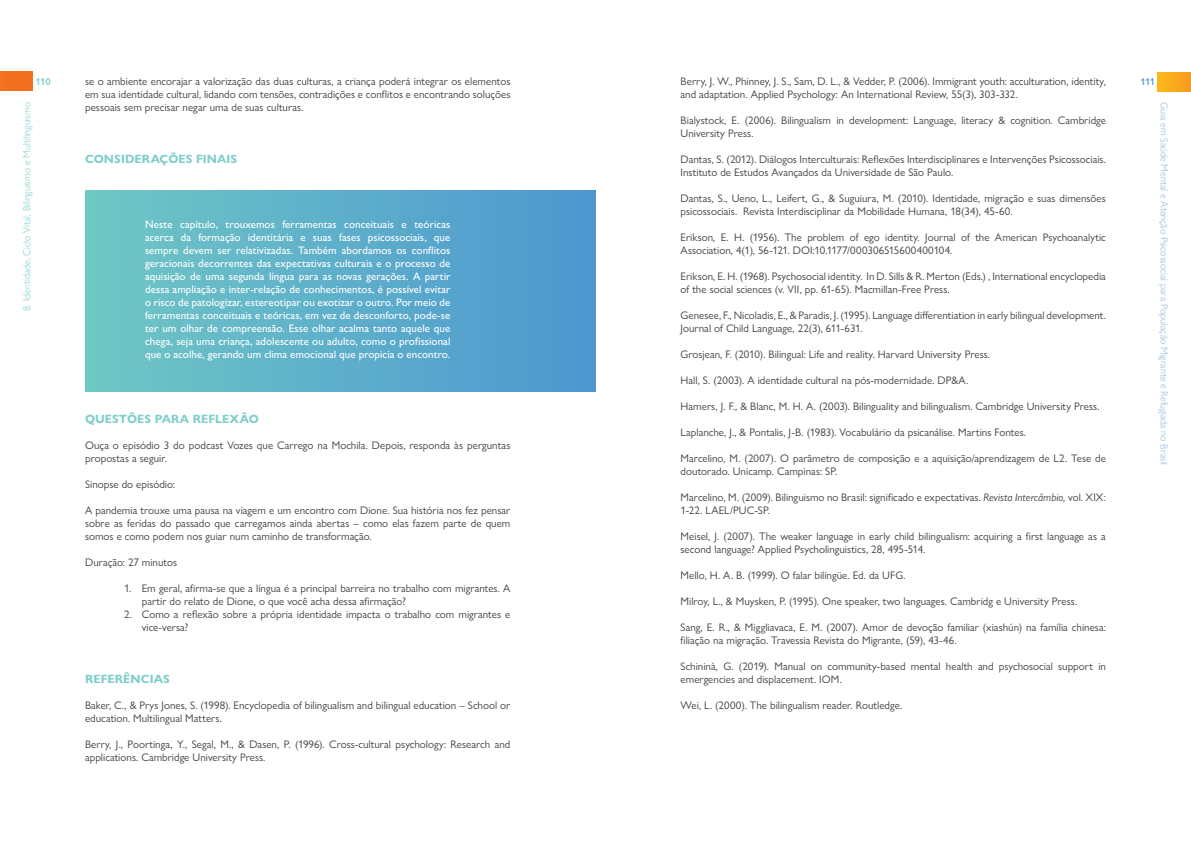
<style>
.page{position:relative;width:1191px;height:842px;background:#fff}
.page>*{position:absolute;margin:0;border:0;box-sizing:border-box;transform-origin:0 0}
.t1{font:700 12px "Gill Sans Nova";letter-spacing:.005em;color:#7ecec9}
.t2{font:11px/13px "Gill Sans Nova";color:#414042}
.t3{font:500 11px/13px "Gill Sans Nova";color:#fff;text-align:justify}
.t4{font:300 10px "Gill Sans Nova";letter-spacing:.005em;color:#82afdd}
.t5{font:300 10px "Gill Sans Nova";letter-spacing:.005em;color:#6fc9c4}
.t6{font:600 10px "Gill Sans Nova";color:#7ecec9}
.t7{font:600 10px "Gill Sans Nova";color:#5f9ed5}
.s1{font-style:italic}
</style>
<div class="page">
<div style="left:1157px;top:72px;width:34px;height:19px;background:linear-gradient(to right,#fdb91a,#f99b1f)"></div>
<div style="left:0;top:72px;width:32px;height:19px;background:#f37021"></div>
<div style="left:85px;top:190px;width:510px;height:201px;background:linear-gradient(to right,#70c7c4,#4d97d1)"></div>
<p class="t2" style="left:680px;top:75px;width:427px">Berry, J. W., Phinney, J. S., Sam, D. L., &amp; Vedder, P. (2006). Immigrant youth: acculturation, identity, and adaptation. Applied Psychology: An International Review, 55(3), 303-332.</p>
<p class="t2" style="left:680px;top:114px;width:427px">Bialystock, E. (2006). Bilingualism in development: Language, literacy &amp; cognition. Cambridge<br>University Press.</p>
<p class="t2" style="left:680px;top:153px;width:427px">Dantas, S. (2012). Diálogos Interculturais: Reflexões Interdisciplinares e Intervenções Psicossociais.<br>Instituto de Estudos Avançados da Universidade de São Paulo.</p>
<p class="t2" style="left:680px;top:192px;width:427px">Dantas, S., Ueno, L., Leifert, G., &amp; Suguiura, M. (2010). Identidade, migração e suas dimensões psicossociais. Revista Interdisciplinar da Mobilidade Humana, 18(34), 45-60.</p>
<p class="t2" style="left:680px;top:231px;width:427px">Erikson, E. H. (1956). The problem of ego identity. Journal of the American Psychoanalytic<br>Association, 4(1), 56-121. DOI:10.1177/000306515600400104.</p>
<p class="t2" style="left:680px;top:270px;width:427px">Erikson, E. H. (1968). Psychosocial identity. In D. Sills &amp; R. Merton (Eds.) , International encyclopedia of the social sciences (v. VII, pp. 61-65). Macmillan-Free Press.</p>
<p class="t2" style="left:680px;top:309px;width:427px">Genesee, F., Nicoladis, E., &amp; Paradis, J. (1995). Language differentiation in early bilingual development.<br>Journal of Child Language, 22(3), 611-631.</p>
<p class="t2" style="left:680px;top:348px;width:311px">Grosjean, F. (2010). Bilingual: Life and reality. Harvard University Press.</p>
<p class="t2" style="left:680px;top:374px;width:289px">Hall, S. (2003). A identidade cultural na pós-modernidade. DP&amp;A.</p>
<p class="t2" style="left:680px;top:400px;width:420px">Hamers, J. F., &amp; Blanc, M. H. A. (2003). Bilinguality and bilingualism. Cambridge University Press.</p>
<p class="t2" style="left:680px;top:426px;width:347px">Laplanche, J., &amp; Pontalis, J-B. (1983). Vocabulário da psicanálise. Martins Fontes.</p>
<p class="t2" style="left:680px;top:452px;width:427px">Marcelino, M. (2007). O parâmetro de composição e a aquisição/aprendizagem de L2. Tese de doutorado. Unicamp. Campinas: SP.</p>
<p class="t2" style="left:680px;top:491px;width:427px">Marcelino, M. (2009). Bilinguismo no Brasil: significado e expectativas. <span class="s1">Revista Intercâmbio,</span> vol. XIX:<br>1-22. LAEL/PUC-SP.</p>
<p class="t2" style="left:680px;top:530px;width:427px">Meisel, J. (2007). The weaker language in early child bilingualism: acquiring a first language as a second language? Applied Psycholinguistics, 28, 495-514.</p>
<p class="t2" style="left:680px;top:569px;width:227px">Mello, H. A. B. (1999). O falar bilíngüe. Ed. da UFG.</p>
<p class="t2" style="left:680px;top:595px;width:398px">Milroy, L., &amp; Muysken, P. (1995). One speaker, two languages. Cambridg e University Press.</p>
<p class="t2" style="left:680px;top:621px;width:427px">Sang, E. R., &amp; Miggliavaca, E. M. (2007). Amor de devoção familiar (xiashún) na família chinesa: filiação na migração. Travessia Revista do Migrante, (59), 43-46.</p>
<p class="t2" style="left:680px;top:660px;width:427px">Schininà, G. (2019). Manual on community-based mental health and psychosocial support in emergencies and displacement. IOM.</p>
<p class="t2" style="left:680px;top:699px;width:223px">Wei, L. (2000). The bilingualism reader. Routledge.</p>
<p class="t2" style="left:85px;top:75px;width:427px;text-align:justify">se o ambiente encorajar a valorização das duas culturas, a criança poderá integrar os elementos em sua identidade cultural, lidando com tensões, contradições e conflitos e encontrando soluções pessoais sem precisar negar uma de suas culturas.</p>
<p class="t1" style="left:85px;top:151px;width:153px">CONSIDERAÇÕES FINAIS</p>
<p class="t6" style="left:35px;top:76px;width:17px">110</p>
<p class="t7" style="left:1140px;top:76px;width:16px">111</p>
<p class="t5" style="left:21px;top:311px;width:210px;rotate:-90deg">8. Identidade, Ciclo Vital, Bilinguismo e Multilinguismo</p>
<p class="t4" style="left:1170px;top:102px;width:365px;rotate:90deg">Guia em Saúde Mental e Atenção Psicossocial para População Migrante e Refugiada no Brasil</p>
<p class="t3" style="left:145px;top:218px;width:307px">Neste capítulo, trouxemos ferramentas conceituais e teóricas acerca da formação identitária e suas fases psicossociais, que sempre devem ser relativizadas. Também abordamos os conflitos geracionais decorrentes das expectativas culturais e o processo de aquisição de uma segunda língua para as novas gerações. A partir dessa ampliação e inter-relação de conhecimentos, é possível evitar o risco de patologizar, estereotipar ou exotizar o outro. Por meio de ferramentas conceituais e teóricas, em vez de desconforto, pode-se ter um olhar de compreensão. Esse olhar acalma tanto aquele que chega, seja uma criança, adolescente ou adulto, como o profissional que o acolhe, gerando um clima emocional que propicia o encontro.</p>
<p class="t1" style="left:85px;top:411px;width:175px">QUESTÕES PARA REFLEXÃO</p>
<p class="t2" style="left:85px;top:439px;width:427px">Ouça o episódio 3 do podcast Vozes que Carrego na Mochila. Depois, responda às perguntas propostas a seguir.</p>
<p class="t2" style="left:85px;top:478px;width:91px">Sinopse do episódio:</p>
<p class="t2" style="left:85px;top:504px;width:427px;text-align:justify">A pandemia trouxe uma pausa na viagem e um encontro com Dione. Sua história nos fez pensar sobre as feridas do passado que carregamos ainda abertas – como elas fazem parte de quem somos e como podem nos guiar num caminho de transformação.</p>
<p class="t2" style="left:85px;top:556px;width:94px">Duração: 27 minutos</p>
<p class="t2" style="left:142px;top:582px;width:370px;text-indent:-18px">1. Em geral, afirma-se que a língua é a principal barreira no trabalho com migrantes. A partir do relato de Dione, o que você acha dessa afirmação?</p>
<p class="t2" style="left:142px;top:608px;width:370px;text-indent:-18px">2. Como a reflexão sobre a própria identidade impacta o trabalho com migrantes e vice-versa?</p>
<p class="t1" style="left:85px;top:671px;width:86px">REFERÊNCIAS</p>
<p class="t2" style="left:85px;top:699px;width:427px">Baker, C., &amp; Prys Jones, S. (1998). Encyclopedia of bilingualism and bilingual education – School or education. Multilingual Matters.</p>
<p class="t2" style="left:85px;top:738px;width:427px">Berry, J., Poortinga, Y., Segal, M., &amp; Dasen, P. (1996). Cross-cultural psychology: Research and applications. Cambridge University Press.</p>
</div>
